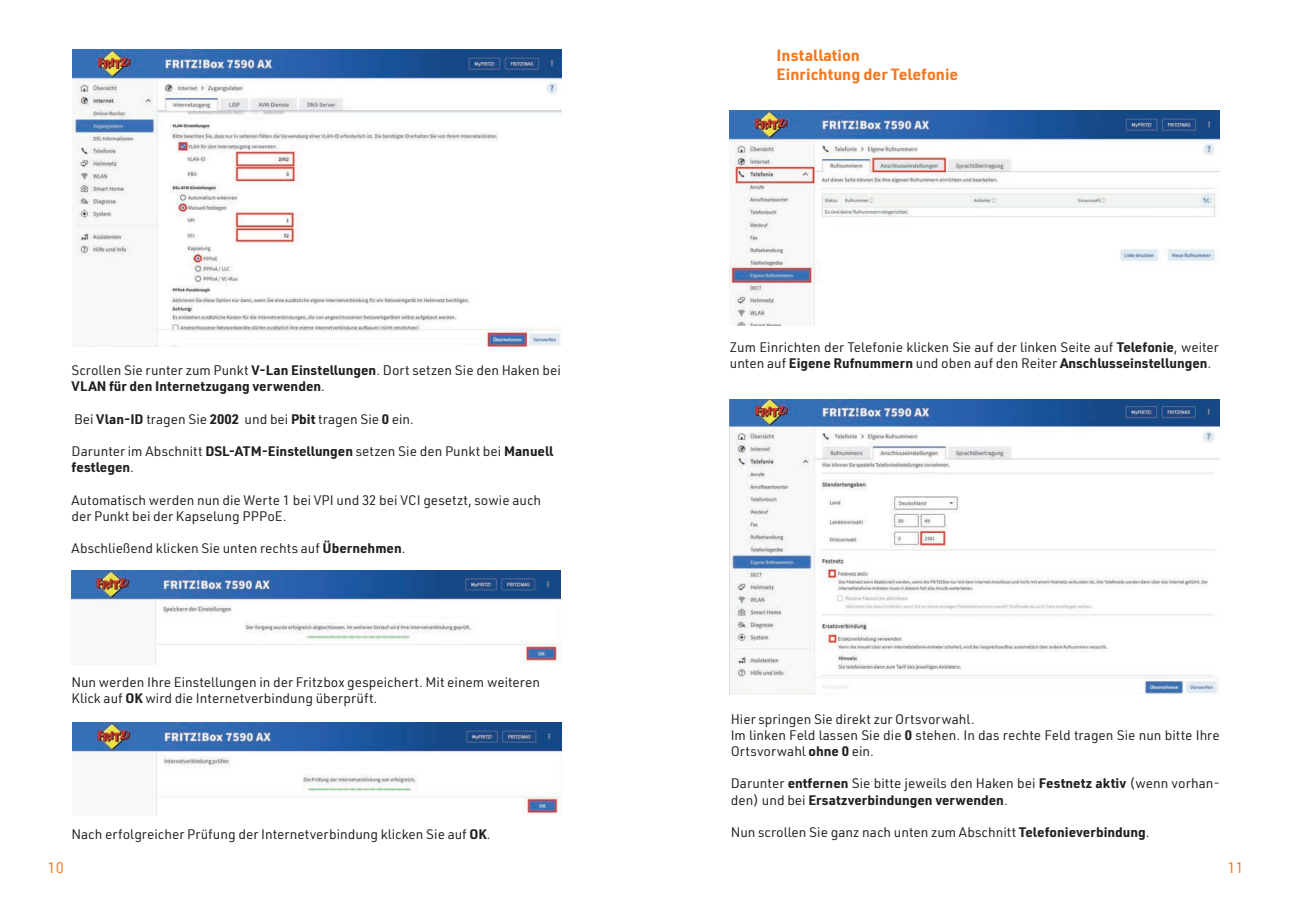
<style>
.page{position:relative;width:1293px;height:910px;background:#fff}
.page>*{position:absolute;margin:0;border:0;box-sizing:border-box;transform-origin:0 0}
.t1{font:700 15.9px/19px "URWDIN";color:#f47921}
.t2{font:15px "URWDIN";color:#f47921}
.t3{font:13.5px/16.2px "URWDIN";color:#231f20}
.s1{font-weight:700}
</style>
<div class="page">
<img style="left:73px;top:49px;width:488px;height:298px">
<img style="left:71px;top:571px;width:489px;height:94px">
<img style="left:72px;top:723px;width:489px;height:92px">
<img style="left:730px;top:111px;width:489px;height:214px">
<img style="left:730px;top:400px;width:489px;height:295px">
<p class="t3" style="left:71px;top:362px;width:491px">Scrollen Sie runter zum Punkt <span class="s1">V-Lan Einstellungen</span>. Dort setzen Sie den Haken bei<br><span class="s1">VLAN für den Internetzugang verwenden</span>.</p>
<p class="t3" style="left:74px;top:410px;width:341px">Bei <span class="s1">Vlan-ID</span> tragen Sie <span class="s1">2002</span> und bei <span class="s1">Pbit</span> tragen Sie <span class="s1">0</span> ein.</p>
<p class="t3" style="left:71px;top:443px;width:483px">Darunter im Abschnitt <span class="s1">DSL-ATM-Einstellungen</span> setzen Sie den Punkt bei <span class="s1">Manuell festlegen</span>.</p>
<p class="t3" style="left:71px;top:491px;width:471px">Automatisch werden nun die Werte 1 bei VPI und 32 bei VCI gesetzt, sowie auch der Punkt bei der Kapselung PPPoE.</p>
<p class="t3" style="left:71px;top:540px;width:336px">Abschließend klicken Sie unten rechts auf <span class="s1">Übernehmen</span>.</p>
<p class="t3" style="left:71px;top:673px;width:470px">Nun werden Ihre Einstellungen in der Fritzbox gespeichert. Mit einem weiteren<br>Klick auf <span class="s1">OK</span> wird die Internetverbindung überprüft.</p>
<p class="t3" style="left:71px;top:826px;width:421px">Nach erfolgreicher Prüfung der Internetverbindung klicken Sie auf <span class="s1">OK</span>.</p>
<p class="t1" style="left:776px;top:45px;width:183px">Installation<br>Einrichtung der Telefonie</p>
<p class="t3" style="left:730px;top:339px;width:490px">Zum Einrichten der Telefonie klicken Sie auf der linken Seite auf <span class="s1">Telefonie</span>, weiter unten auf <span class="s1">Eigene Rufnummern</span> und oben auf den Reiter <span class="s1">Anschlusseinstellungen</span>.</p>
<p class="t3" style="left:730px;top:710px;width:490px">Hier springen Sie direkt zur Ortsvorwahl.<br>Im linken Feld lassen Sie die <span class="s1">0</span> stehen. In das rechte Feld tragen Sie nun bitte Ihre<br>Ortsvorwahl <span class="s1">ohne 0</span> ein.</p>
<p class="t3" style="left:730px;top:775px;width:490px">Darunter <span class="s1">entfernen</span> Sie bitte jeweils den Haken bei <span class="s1">Festnetz aktiv</span> (wenn vorhan&shy;den) und bei <span class="s1">Ersatzverbindungen verwenden</span>.</p>
<p class="t3" style="left:731px;top:824px;width:420px">Nun scrollen Sie ganz nach unten zum Abschnitt <span class="s1">Telefonieverbindung</span>.</p>
<p class="t2" style="left:48px;top:857px;width:18px">10</p>
<p class="t2" style="left:1227px;top:857px;width:18px">11</p>
</div>
